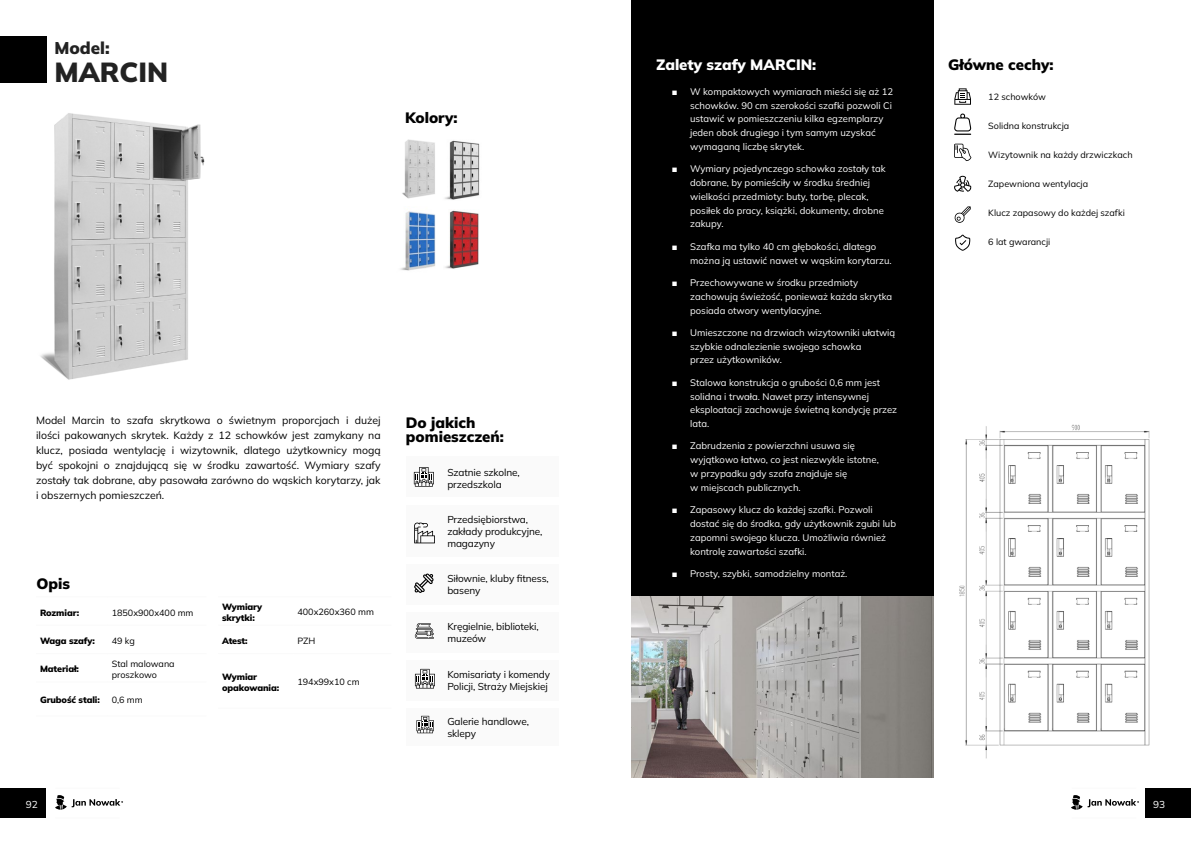
<style>
.page{position:relative;width:1191px;height:842px;background:#fff}
.page>*{position:absolute;margin:0;border:0;box-sizing:border-box;transform-origin:0 0}
.t1{font:900 27.5px "Mulish";color:#222}
.t2{font:900 17px "Mulish";color:#222}
.t3{font:900 15px/14px "Mulish";color:#000}
.t4{font:900 15px "Mulish";color:#fff}
.t5{font:10.5px/15px "Mulish";color:#000;text-align:justify}
.t6{font:10px/12px "Mulish";letter-spacing:-.01em;color:#000}
.t7{font:10px "Mulish";color:#fff}
.t8{font:9.5px/13.8px "Mulish";color:#fff}
.t9{font:9px/10.8px "Mulish";color:#000}
.t10{font:900 9px/10.8px "Mulish";letter-spacing:-.01em;color:#000}
.s1{font-family:"Arial"}
</style>
<div class="page">
<hr style="left:55px;top:818px;width:65px;height:1px;background:#fafafa">
<hr style="left:1071px;top:818px;width:65px;height:1px;background:#fafafa">
<hr style="left:55px;top:788px;width:65px;height:1px;background:#fafafa">
<hr style="left:1071px;top:788px;width:65px;height:1px;background:#fafafa">
<div style="left:0;top:788px;width:46px;height:30px;background:#000"></div>
<div style="left:1145px;top:788px;width:46px;height:30px;background:#000"></div>
<svg style="left:55px;top:795px;width:68px;height:15px"></svg>
<svg style="left:1071px;top:795px;width:68px;height:15px"></svg>
<div style="left:0;top:36px;width:46px;height:46px;background:#000"></div>
<img style="left:444px;top:140px;width:36px;height:60px">
<img style="left:40px;top:113px;width:165px;height:267px">
<div style="left:406px;top:456px;width:153px;height:41px;background:#fafafa"></div>
<div style="left:406px;top:505px;width:153px;height:51px;background:#fafafa"></div>
<div style="left:406px;top:564px;width:153px;height:41px;background:#fafafa"></div>
<div style="left:406px;top:612px;width:153px;height:41px;background:#fafafa"></div>
<div style="left:406px;top:660px;width:153px;height:41px;background:#fafafa"></div>
<div style="left:406px;top:708px;width:153px;height:38px;background:#fafafa"></div>
<hr style="left:36px;top:597px;width:72px;height:1px;background:#fafafa">
<hr style="left:108px;top:597px;width:98px;height:1px;background:#fafafa">
<hr style="left:36px;top:625px;width:72px;height:1px;background:#fafafa">
<hr style="left:108px;top:625px;width:98px;height:1px;background:#fafafa">
<hr style="left:36px;top:653px;width:72px;height:1px;background:#fafafa">
<hr style="left:108px;top:653px;width:98px;height:1px;background:#fafafa">
<hr style="left:36px;top:682px;width:72px;height:1px;background:#fafafa">
<hr style="left:108px;top:682px;width:98px;height:1px;background:#fafafa">
<hr style="left:36px;top:716px;width:72px;height:1px;background:#fafafa">
<hr style="left:108px;top:716px;width:98px;height:1px;background:#fafafa">
<img style="left:959px;top:424px;width:191px;height:335px">
<div style="left:631px;top:0;width:302px;height:597px;background:#000"></div>
<img style="left:631px;top:597px;width:302px;height:181px">
<hr style="left:218px;top:596px;width:75px;height:1px;background:#fafafa">
<hr style="left:293px;top:596px;width:98px;height:1px;background:#fafafa">
<hr style="left:218px;top:625px;width:75px;height:1px;background:#fafafa">
<hr style="left:293px;top:625px;width:98px;height:1px;background:#fafafa">
<hr style="left:218px;top:653px;width:75px;height:1px;background:#fafafa">
<hr style="left:293px;top:653px;width:98px;height:1px;background:#fafafa">
<hr style="left:218px;top:708px;width:75px;height:1px;background:#fafafa">
<hr style="left:293px;top:708px;width:98px;height:1px;background:#fafafa">
<img style="left:445px;top:210px;width:34px;height:59px">
<img style="left:402px;top:139px;width:33px;height:60px">
<img style="left:400px;top:211px;width:36px;height:60px">
<svg style="left:414px;top:573px;width:20px;height:20px"></svg>
<svg style="left:414px;top:523px;width:21px;height:20px"></svg>
<svg style="left:414px;top:467px;width:20px;height:20px"></svg>
<svg style="left:415px;top:623px;width:19px;height:16px"></svg>
<svg style="left:415px;top:669px;width:20px;height:19px"></svg>
<svg style="left:416px;top:716px;width:18px;height:17px"></svg>
<svg style="left:955px;top:234px;width:15px;height:17px"></svg>
<svg style="left:954px;top:88px;width:17px;height:17px"></svg>
<svg style="left:954px;top:175px;width:17px;height:17px"></svg>
<svg style="left:954px;top:144px;width:17px;height:17px"></svg>
<svg style="left:954px;top:114px;width:17px;height:21px"></svg>
<svg style="left:954px;top:206px;width:16px;height:17px"></svg>
<h2 class="t2" style="left:54px;top:36px;width:57px">Model:</h2>
<h1 class="t1" style="left:54px;top:53px;width:115px">MARCIN</h1>
<h3 class="t3" style="left:948px;top:57px;width:107px">Główne cechy:</h3>
<h3 class="t4" style="left:656px;top:54px;width:162px">Zalety szafy MARCIN:</h3>
<h3 class="t3" style="left:405px;top:110px;width:54px">Kolory:</h3>
<p class="t5" style="left:36px;top:412px;width:346px">Model Marcin to szafa skrytkowa o świetnym proporcjach i dużej ilości pakowanych skrytek. Każdy z 12 schowków jest zamykany na klucz, posiada wentylację i wizytownik, dlatego użytkownicy mogą być spokojni o znajdującą się w środku zawartość. Wymiary szafy zostały tak dobrane, aby pasowała zarówno do wąskich korytarzy, jak i obszernych pomieszczeń.</p>
<h3 class="t3" style="left:37px;top:576px;width:35px">Opis</h3>
<p class="t10" style="left:40px;top:607px;width:41px">Rozmiar:</p>
<p class="t9" style="left:112px;top:607px;width:83px">1850x900x400 mm</p>
<p class="t10" style="left:40px;top:635px;width:56px">Waga szafy:</p>
<p class="t9" style="left:112px;top:635px;width:25px">49 kg</p>
<p class="t10" style="left:40px;top:663px;width:40px">Materiał:</p>
<p class="t9" style="left:112px;top:658px;width:64px">Stal malowana proszkowo</p>
<p class="t10" style="left:40px;top:695px;width:61px">Grubość stali:</p>
<p class="t9" style="left:112px;top:694px;width:33px">0,6 mm</p>
<p class="t10" style="left:222px;top:601px;width:42px">Wymiary skrytki:</p>
<p class="t9" style="left:297px;top:606px;width:78px">400x260x360 mm</p>
<p class="t10" style="left:222px;top:635px;width:27px">Atest:</p>
<p class="t9" style="left:297px;top:635px;width:19px">PZH</p>
<p class="t10" style="left:222px;top:671px;width:59px">Wymiar opakowania:</p>
<p class="t9" style="left:297px;top:676px;width:64px">194x99x10 cm</p>
<h3 class="t3" style="left:406px;top:415px;width:100px">Do jakich pomieszczeń:</h3>
<p class="t6" style="left:447px;top:466px;width:74px">Szatnie szkolne, przedszkola</p>
<p class="t6" style="left:447px;top:513px;width:97px">Przedsiębiorstwa, zakłady produkcyjne, magazyny</p>
<p class="t6" style="left:447px;top:572px;width:103px">Siłownie, kluby fitness, baseny</p>
<p class="t6" style="left:447px;top:620px;width:93px">Kręgielnie, biblioteki, muzeów</p>
<p class="t6" style="left:447px;top:668px;width:104px">Komisariaty i komendy<br>Policji, Straży Miejskiej</p>
<p class="t6" style="left:447px;top:716px;width:83px">Galerie handlowe, sklepy</p>
<p class="t8" style="left:690px;top:84px;width:205px;text-indent:-18px"><span class="s1">■</span> W kompaktowych wymiarach mieści się aż 12 schowków. 90 cm szerokości szafki pozwoli Ci ustawić w pomieszczeniu kilka egzemplarzy jeden obok drugiego i tym samym uzyskać wymaganą liczbę skrytek.</p>
<p class="t8" style="left:690px;top:162px;width:197px;text-indent:-18px"><span class="s1">■</span> Wymiary pojedynczego schowka zostały tak dobrane, by pomieściły w środku średniej wielkości przedmioty: buty, torbę, plecak, posiłek do pracy, książki, dokumenty, drobne zakupy.</p>
<p class="t8" style="left:690px;top:239px;width:203px;text-indent:-18px"><span class="s1">■</span> Szafka ma tylko 40 cm głębokości, dlatego można ją ustawić nawet w wąskim korytarzu.</p>
<p class="t8" style="left:690px;top:275px;width:204px;text-indent:-18px"><span class="s1">■</span> Przechowywane w środku przedmioty zachowują świeżość, ponieważ każda skrytka posiada otwory wentylacyjne.</p>
<p class="t8" style="left:690px;top:325px;width:207px;text-indent:-18px"><span class="s1">■</span> Umieszczone na drzwiach wizytowniki ułatwią szybkie odnalezienie swojego schowka<br>przez użytkowników.</p>
<p class="t8" style="left:690px;top:375px;width:208px;text-indent:-18px"><span class="s1">■</span> Stalowa konstrukcja o grubości 0,6 mm jest solidna i trwała. Nawet przy intensywnej eksploatacji zachowuje świetną kondycję przez lata.</p>
<p class="t8" style="left:690px;top:439px;width:190px;text-indent:-18px"><span class="s1">■</span> Zabrudzenia z powierzchni usuwa się wyjątkowo łatwo, co jest niezwykle istotne, w przypadku gdy szafa znajduje się<br>w miejscach publicznych.</p>
<p class="t8" style="left:690px;top:503px;width:207px;text-indent:-18px"><span class="s1">■</span> Zapasowy klucz do każdej szafki. Pozwoli dostać się do środka, gdy użytkownik zgubi lub zapomni swojego klucza. Umożliwia również kontrolę zawartości szafki.</p>
<p class="t8" style="left:671px;top:566px;width:177px"><span class="s1">■</span> Prosty, szybki, samodzielny montaż.</p>
<p class="t9" style="left:988px;top:91px;width:59px">12 schowków</p>
<p class="t9" style="left:988px;top:120px;width:82px">Solidna konstrukcja</p>
<p class="t9" style="left:988px;top:149px;width:146px">Wizytownik na każdy drzwiczkach</p>
<p class="t9" style="left:988px;top:178px;width:101px">Zapewniona wentylacja</p>
<p class="t9" style="left:988px;top:207px;width:138px">Klucz zapasowy do każdej szafki</p>
<p class="t9" style="left:988px;top:236px;width:63px">6 lat gwarancji</p>
<p class="t7" style="left:26px;top:798px;width:13px">92</p>
<p class="t7" style="left:1153px;top:798px;width:13px">93</p>
</div>
